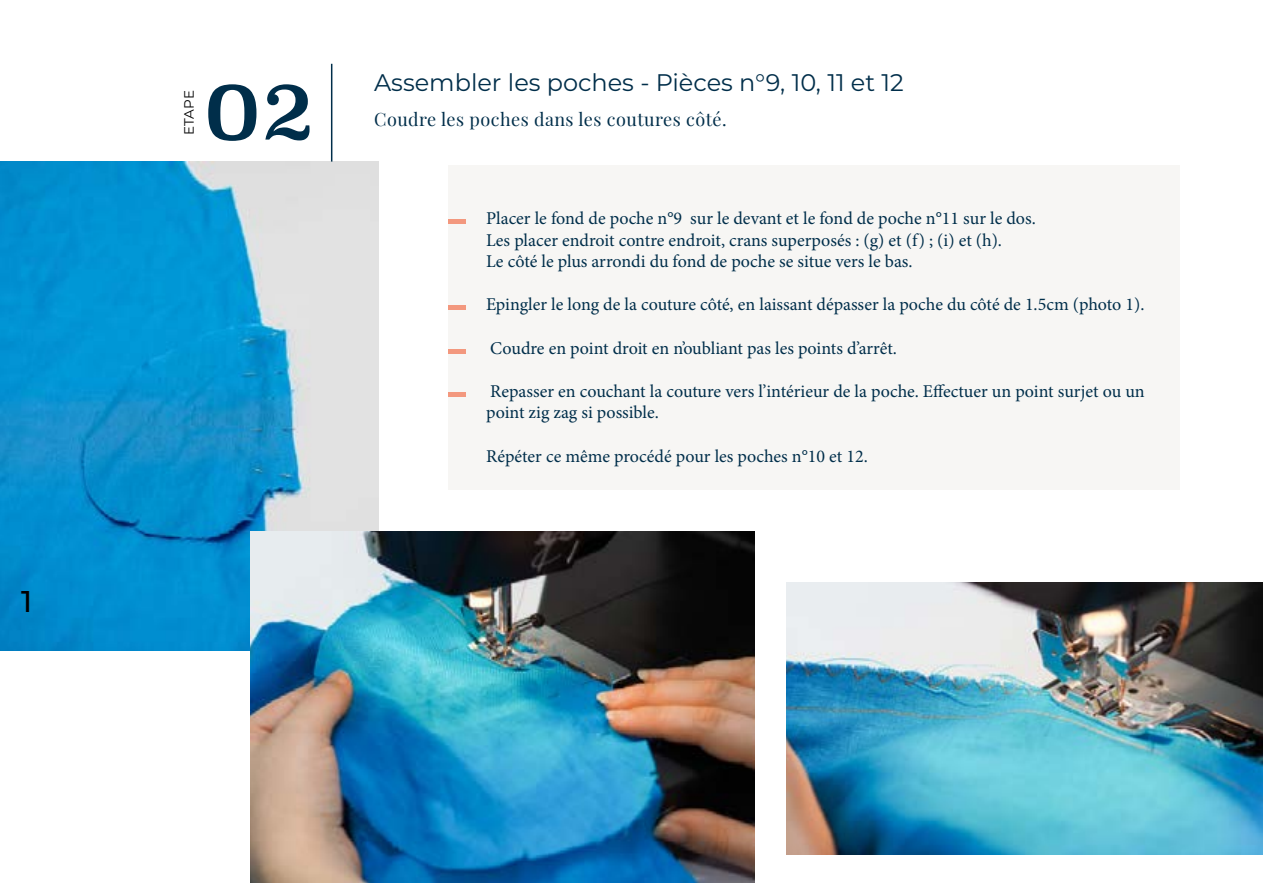
<style>
.page{position:relative;width:1263px;height:893px;background:#fff}
.page>*{position:absolute;margin:0;border:0;box-sizing:border-box;transform-origin:0 0}
.t1{font:81px "Superclarendon Rg";color:#002e4a}
.t2{font:500 30px "Montserrat";color:#000}
.t3{font:24px "Montserrat";color:#002e4a}
.t4{font:18px/21.6px "Minion Pro";color:#002e4a}
.t5{font:18px "Playfair Display";letter-spacing:.025em;color:#002e4a}
.t6{font:13.5px "Montserrat";letter-spacing:-.005em;color:#000}
</style>
<div class="page">
<img style="left:0;top:162px;width:378px;height:488px">
<hr style="left:331px;top:64px;width:1px;height:98px;background:#002e4a">
<div style="left:449px;top:166px;width:731px;height:324px;background:#f7f6f4"></div>
<div style="left:449px;top:219px;width:17px;height:5px;background:#f3987e"></div>
<div style="left:449px;top:305px;width:17px;height:5px;background:#f3987e"></div>
<div style="left:449px;top:349px;width:17px;height:5px;background:#f3987e"></div>
<div style="left:449px;top:392px;width:17px;height:5px;background:#f3987e"></div>
<img style="left:251px;top:531px;width:504px;height:351px">
<img style="left:787px;top:583px;width:476px;height:272px">
<h2 class="t2" style="left:21px;top:580px;width:13px">1</h2>
<p class="t6" style="left:180px;top:135px;width:46px;rotate:-90deg">ETAPE</p>
<h1 class="t1" style="left:204px;top:61px;width:112px">02</h1>
<h3 class="t3" style="left:374px;top:66px;width:531px">Assembler les poches - Pièces n°9, 10, 11 et 12</h3>
<p class="t5" style="left:374px;top:105px;width:354px">Coudre les poches dans les coutures côté.</p>
<p class="t4" style="left:486px;top:207px;width:551px">Placer le fond de poche n°9 sur le devant et le fond de poche n°11 sur le dos.<br>Les placer endroit contre endroit, crans superposés : (g) et (f) ; (i) et (h).<br>Le côté le plus arrondi du fond de poche se situe vers le bas.</p>
<p class="t4" style="left:486px;top:294px;width:660px">Epingler le long de la couture côté, en laissant dépasser la poche du côté de 1.5cm (photo 1).</p>
<p class="t4" style="left:490px;top:337px;width:408px">Coudre en point droit en n’oubliant pas les points d’arrêt.</p>
<p class="t4" style="left:486px;top:380px;width:660px">Repasser en couchant la couture vers l’intérieur de la poche. Effectuer un point surjet ou un point zig zag si possible.</p>
<p class="t4" style="left:486px;top:445px;width:383px">Répéter ce même procédé pour les poches n°10 et 12.</p>
</div>
